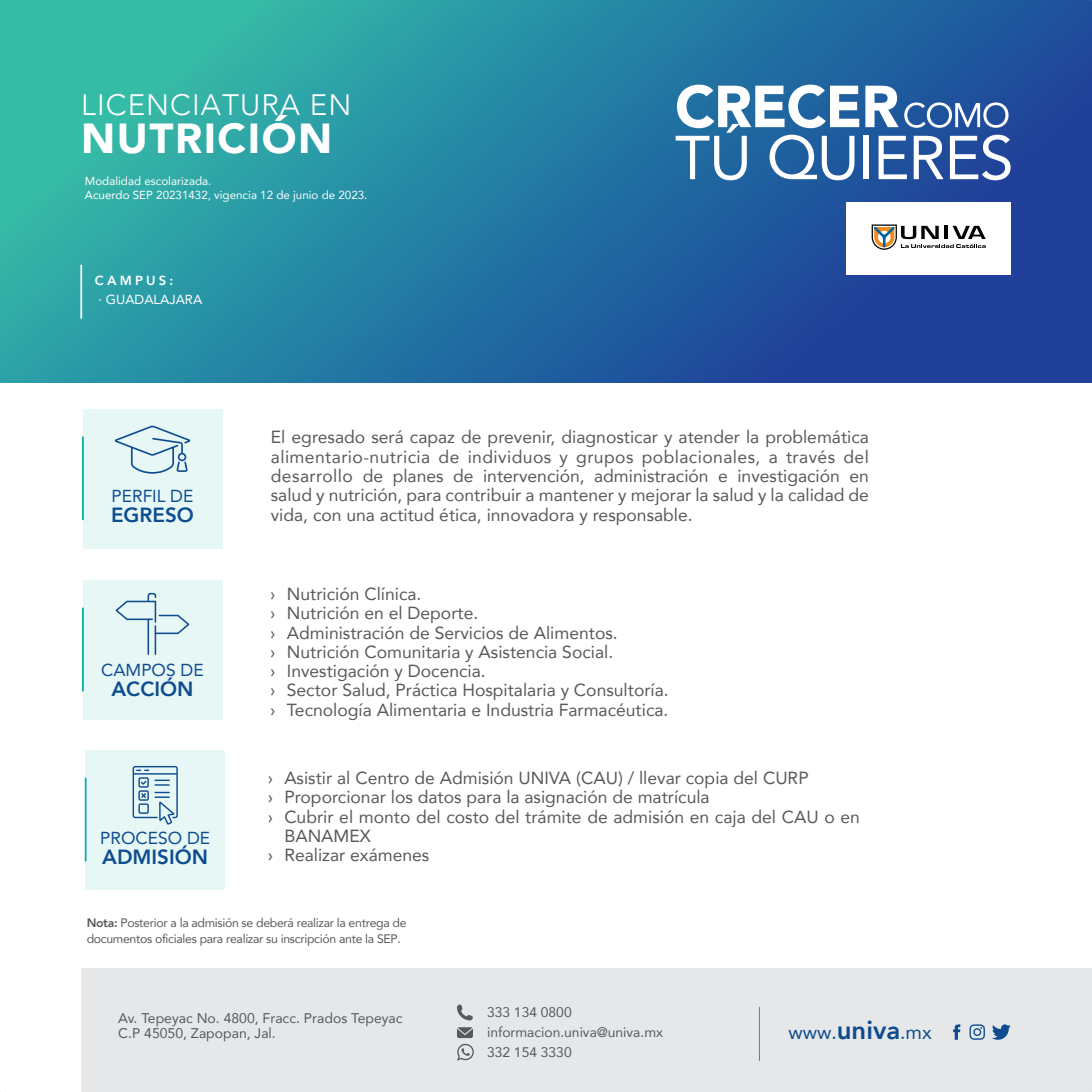
<style>
.page{position:relative;width:1092px;height:1092px;background:#fff}
.page>*{position:absolute;margin:0;border:0;box-sizing:border-box;transform-origin:0 0}
.t1{font:900 41.82px "Avenir";letter-spacing:.035em;color:#fff}
.t2{font:300 29.57px "Avenir";letter-spacing:.035em;color:#fff}
.t3{font:800 20.47px "Avenir";color:#0e4c90}
.t4{font:19.43px "Avenir";color:#0e4c90}
.t5{font:17.5px/19.2px "Avenir";color:#58595b;text-align:justify}
.t6{font:17.32px "Avenir";color:#0e4c90}
.t7{font:14px/15px "Avenir";color:#58595b}
.t8{font:13.83px/20.1px "Avenir";color:#58595b}
.t9{font:13.12px "Avenir";color:#fff}
.t10{font:800 13.12px "Avenir";letter-spacing:.24em;color:#fff}
.t11{font:12.25px/15.8px "Avenir";letter-spacing:-.025em;color:#58595b}
.t12{font:11.55px/13.8px "Avenir";color:#fff}
.s1{font-weight:800}
.s2{font-weight:800;font-size:25.72px}
</style>
<div class="page">
<svg style="left:0;top:0;width:1091px;height:382px;background:#267ca2"></svg>
<div style="left:81px;top:968px;width:1010px;height:123px;background:#e6e7e8"></div>
<div style="left:845px;top:202px;width:165px;height:73px;background:#fff"></div>
<svg style="left:871px;top:224px;width:114px;height:26px"></svg>
<svg style="left:865px;top:86px;width:33px;height:41px"></svg>
<svg style="left:904px;top:102px;width:104px;height:26px"></svg>
<svg style="left:675px;top:85px;width:184px;height:95px"></svg>
<div style="left:863px;top:136px;width:5px;height:43px;background:#fff"></div>
<svg style="left:878px;top:136px;width:28px;height:43px"></svg>
<svg style="left:913px;top:136px;width:30px;height:43px"></svg>
<svg style="left:949px;top:135px;width:61px;height:45px"></svg>
<svg style="left:953px;top:1024px;width:7px;height:15px"></svg>
<svg style="left:969px;top:1024px;width:15px;height:15px"></svg>
<svg style="left:992px;top:1024px;width:18px;height:15px"></svg>
<hr style="left:80px;top:265px;width:2px;height:53px;background:#fff">
<div style="left:83px;top:579px;width:139px;height:140px;background:#e6f7f6"></div>
<div style="left:83px;top:409px;width:139px;height:139px;background:#e6f7f6"></div>
<svg style="left:115px;top:425px;width:75px;height:48px"></svg>
<svg style="left:115px;top:592px;width:75px;height:62px"></svg>
<hr style="left:147px;top:619px;width:2px;height:35px;background:#0e4c90">
<hr style="left:82px;top:436px;width:2px;height:84px;background:#00aea9">
<hr style="left:82px;top:607px;width:2px;height:84px;background:#00aea9">
<hr style="left:759px;top:1006px;width:1px;height:54px;background:#00aea9">
<div style="left:86px;top:749px;width:139px;height:140px;background:#e6f7f6"></div>
<svg style="left:133px;top:766px;width:45px;height:58px"></svg>
<hr style="left:85px;top:777px;width:1px;height:84px;background:#00aea9">
<svg style="left:457px;top:1004px;width:16px;height:16px"></svg>
<svg style="left:457px;top:1043px;width:17px;height:17px"></svg>
<svg style="left:457px;top:1027px;width:16px;height:10px"></svg>
<h2 class="t2" style="left:81px;top:87px;width:272px">LICENCIATURA EN</h2>
<h1 class="t1" style="left:81px;top:102px;width:252px">NUTRICIÓN</h1>
<p class="t12" style="left:85px;top:173px;width:284px">Modalidad escolarizada.<br>Acuerdo SEP 20231432, vigencia 12 de junio de 2023.</p>
<p class="t10" style="left:95px;top:270px;width:80px">CAMPUS:</p>
<p class="t9" style="left:99px;top:289px;width:105px">· GUADALAJARA</p>
<p class="t6" style="left:111px;top:481px;width:83px">PERFIL DE</p>
<p class="t3" style="left:111px;top:499px;width:84px">EGRESO</p>
<p class="t6" style="left:101px;top:656px;width:104px">CAMPOS DE</p>
<p class="t3" style="left:111px;top:673px;width:83px">ACCIÓN</p>
<p class="t6" style="left:100px;top:824px;width:111px">PROCESO DE</p>
<p class="t3" style="left:102px;top:841px;width:107px">ADMISIÓN</p>
<p class="t5" style="left:271px;top:427px;width:599px">El egresado será capaz de prevenir, diagnosticar y atender la problemática alimentario-nutricia de individuos y grupos poblacionales, a través del desarrollo de planes de intervención, administración e investigación en salud y nutrición, para contribuir a mantener y mejorar la salud y la calidad de vida, con una actitud ética, innovadora y responsable.</p>
<p class="t5" style="left:270px;top:584px;width:7px">› › › › › › ›</p>
<p class="t5" style="left:287px;top:584px;width:383px;text-align:left">Nutrición Clínica.<br>Nutrición en el Deporte.<br>Administración de Servicios de Alimentos.<br>Nutrición Comunitaria y Asistencia Social.<br>Investigación y Docencia.<br>Sector Salud, Práctica Hospitalaria y Consultoría.<br>Tecnología Alimentaria e Industria Farmacéutica.</p>
<p class="t5" style="left:268px;top:767px;width:7px">› › ›</p>
<p class="t5" style="left:268px;top:844px;width:7px">›</p>
<p class="t5" style="left:284px;top:767px;width:577px;text-align:left">Asistir al Centro de Admisión UNIVA (CAU) / llevar copia del CURP Proporcionar los datos para la asignación de matrícula<br>Cubrir el monto del costo del trámite de admisión en caja del CAU o en BANAMEX<br>Realizar exámenes</p>
<p class="t11" style="left:87px;top:914px;width:321px"><span class="s1">Nota:</span> Posterior a la admisión se deberá realizar la entrega de documentos oficiales para realizar su inscripción ante la SEP.</p>
<p class="t7" style="left:118px;top:1010px;width:286px">Av. Tepeyac No. 4800, Fracc. Prados Tepeyac<br>C.P 45050, Zapopan, Jal.</p>
<p class="t8" style="left:487px;top:1001px;width:177px">333 134 0800 informacion.univa@univa.mx<br>332 154 3330</p>
<p class="t4" style="left:788px;top:1016px;width:145px">www.<span class="s2">univa</span>.mx</p>
</div>
